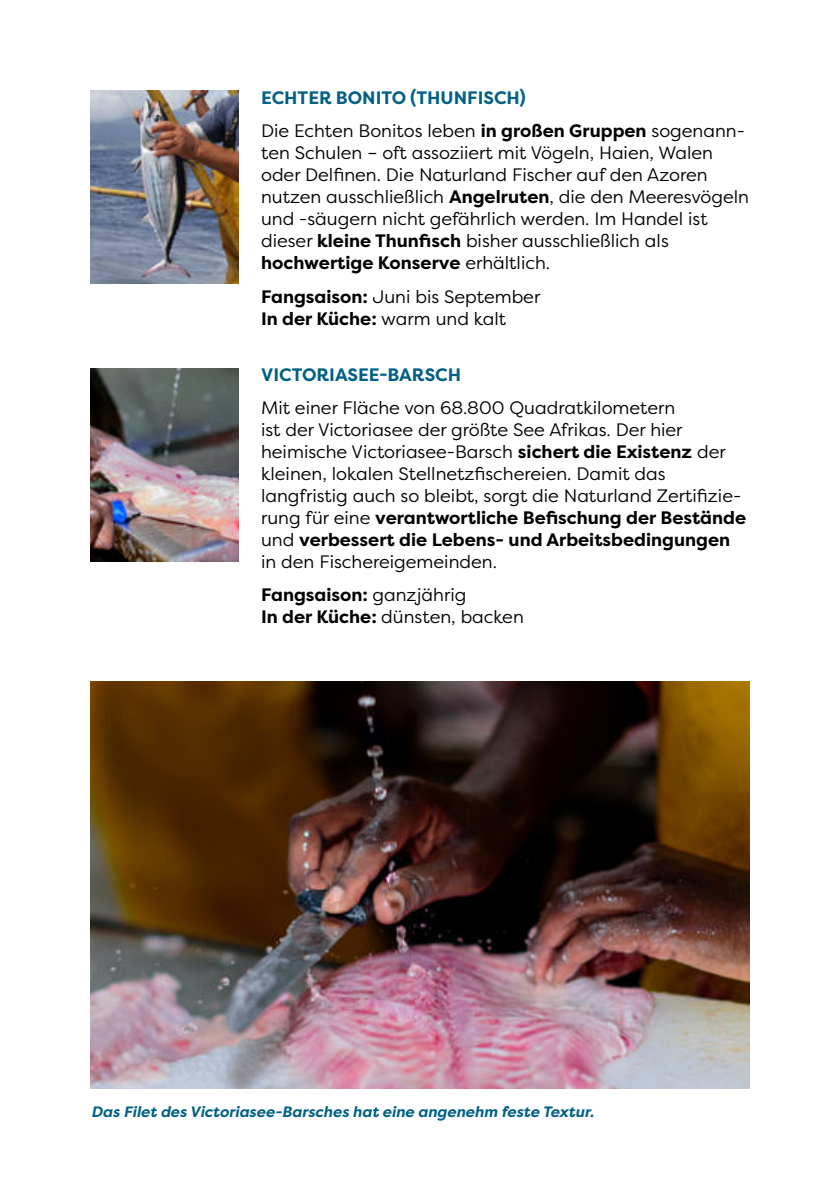
<style>
.page{position:relative;width:840px;height:1191px;background:#fff}
.page>*{position:absolute;margin:0;border:0;box-sizing:border-box;transform-origin:0 0}
.t1{font:18px/22px "Filson Pro";color:#000}
.t2{font:700 18px "Filson Pro";color:#006085}
.t3{font:italic 700 15px "Filson Pro";color:#006085}
.s1{font-weight:700;color:#006085}
.s2{font-weight:700}
</style>
<div class="page">
<img style="left:91px;top:91px;width:147px;height:192px">
<img style="left:91px;top:369px;width:147px;height:192px">
<img style="left:91px;top:681px;width:657px;height:408px">
<p class="t1" style="left:261px;top:81px;width:485px;line-height:33.4px"><span class="s1">ECHTER BONITO (THUNFISCH)<br></span>Die Echten Bonitos leben <span class="s2">in großen Gruppen</span> sogenann-</p>
<p class="t1" style="left:261px;top:142px;width:489px">ten Schulen – oft assoziiert mit Vögeln, Haien, Walen oder Delfinen. Die Naturland Fischer auf den Azoren nutzen ausschließlich <span class="s2">Angelruten</span>, die den Meeresvögeln und -säugern nicht gefährlich werden. Im Handel ist dieser <span class="s2">kleine Thunfisch</span> bisher ausschließlich als <span class="s2">hochwertige Konserve</span> erhältlich.</p>
<p class="t1" style="left:261px;top:286px;width:281px"><span class="s2">Fangsaison:</span> Juni bis September<br><span class="s2">In der Küche:</span> warm und kalt</p>
<p class="t2" style="left:261px;top:364px;width:201px">VICTORIASEE-BARSCH</p>
<p class="t1" style="left:261px;top:397px;width:486px">Mit einer Fläche von 68.800 Quadratkilometern<br>ist der Victoriasee der größte See Afrikas. Der hier heimische Victoriasee-Barsch <span class="s2">sichert die Existenz</span> der kleinen, lokalen Stellnetzfischereien. Damit das langfristig auch so bleibt, sorgt die Naturland Zertifizie&shy;rung für eine <span class="s2">verantwortliche Befischung der Bestände </span>und <span class="s2">verbessert die Lebens- und Arbeitsbedingungen </span>in den Fischereigemeinden.</p>
<p class="t1" style="left:261px;top:584px;width:264px"><span class="s2">Fangsaison:</span> ganzjährig<br><span class="s2">In der Küche:</span> dünsten, backen</p>
<p class="t3" style="left:91px;top:1105px;width:504px">Das Filet des Victoriasee-Barsches hat eine angenehm feste Textur.</p>
</div>
